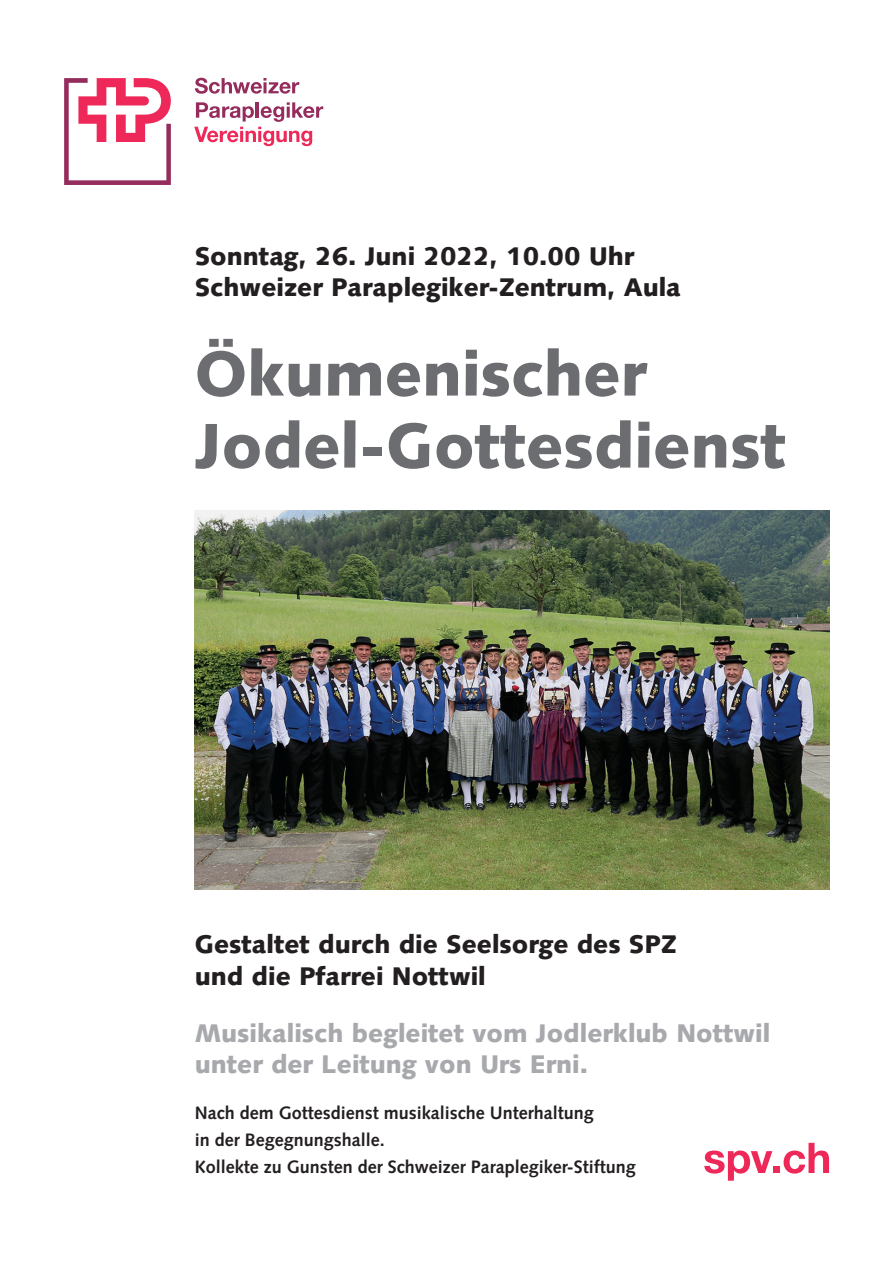
<style>
.page{position:relative;width:893px;height:1263px;background:#fff}
.page>*{position:absolute;margin:0;border:0;box-sizing:border-box;transform-origin:0 0}
.haupttitel{font:900 63px "Syntax LT Pro";color:#6c6d70}
.zwischentitel_sw{font:900 25.5px "Syntax LT Pro";color:#231f20}
.zwischentitel_grau{font:900 25.5px/31.5px "Syntax LT Pro";color:#a8a9ad}
.fusszeile_schwarz{font:700 18px "Syntax LT Pro";color:#231f20}
</style>
<div class="page">
<svg style="left:64px;top:78px;width:107px;height:107px"></svg>
<svg style="left:195px;top:78px;width:104px;height:16px"></svg>
<svg style="left:194px;top:102px;width:129px;height:44px"></svg>
<img style="left:195px;top:511px;width:635px;height:378px">
<svg style="left:704px;top:1150px;width:68px;height:31px"></svg>
<div style="left:773px;top:1166px;width:6px;height:7px;background:#ee2858"></div>
<svg style="left:784px;top:1143px;width:45px;height:30px"></svg>
<p class="zwischentitel_sw" style="left:195px;top:240px;width:441px">Sonntag, 26. Juni 2022, 10.00 Uhr</p>
<p class="zwischentitel_sw" style="left:195px;top:272px;width:488px">Schweizer Paraplegiker-Zentrum, Aula</p>
<p class="haupttitel" style="left:195px;top:336px;width:453px">Ökumenischer</p>
<p class="haupttitel" style="left:195px;top:408px;width:593px">Jodel-Gottesdienst</p>
<p class="zwischentitel_sw" style="left:195px;top:929px;width:483px">Gestaltet durch die Seelsorge des SPZ</p>
<p class="zwischentitel_sw" style="left:195px;top:960px;width:293px">und die Pfarrei Nottwil</p>
<p class="zwischentitel_grau" style="left:195px;top:1017px;width:577px">Musikalisch begleitet vom Jodlerklub Nottwil unter der Leitung von Urs Erni.</p>
<p class="fusszeile_schwarz" style="left:195px;top:1102px;width:400px">Nach dem Gottesdienst musikalische Unterhaltung</p>
<p class="fusszeile_schwarz" style="left:195px;top:1129px;width:192px">in der Begegnungshalle.</p>
<p class="fusszeile_schwarz" style="left:195px;top:1156px;width:443px">Kollekte zu Gunsten der Schweizer Paraplegiker-Stiftung</p>
</div>
